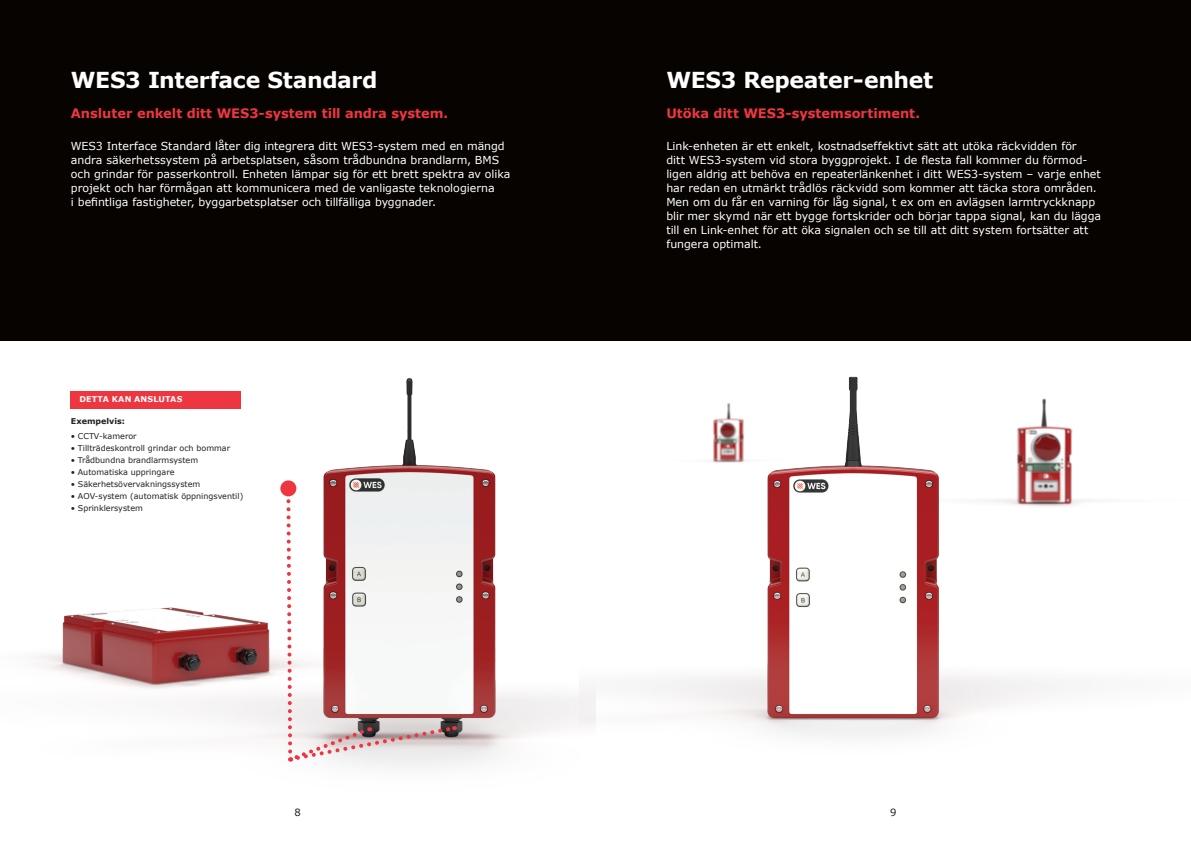
<style>
.page{position:relative;width:1191px;height:842px;background:#fff}
.page>*{position:absolute;margin:0;border:0;box-sizing:border-box;transform-origin:0 0}
.t1{font:700 22px "Verdana";letter-spacing:-.015em;color:#fff}
.t2{font:700 13px "Verdana";color:#ee3640}
.t3{font:11px/14px "Verdana";color:#fff}
.t4{font:10px "Verdana";color:#231f20}
.t5{font:8px "Verdana";color:#231f20}
.t6{font:700 8px "Verdana";letter-spacing:.02em;color:#fff}
.t7{font:700 8px "Verdana";color:#231f20}
</style>
<div class="page">
<img style="left:595px;top:340px;width:596px;height:397px">
<img style="left:0;top:340px;width:595px;height:427px">
<div style="left:0;top:0;width:1191px;height:340px;background:#070301"></div>
<svg style="left:280px;top:480px;width:16px;height:16px"></svg>
<svg style="left:284px;top:486px;width:171px;height:277px"></svg>
<div style="left:71px;top:391px;width:170px;height:17px;background:#ee3640"></div>
<h1 class="t1" style="left:71px;top:65px;width:308px">WES3 Interface Standard</h1>
<p class="t2" style="left:71px;top:104px;width:379px">Ansluter enkelt ditt WES3-system till andra system.</p>
<p class="t3" style="left:71px;top:139px;width:441px">WES3 Interface Standard låter dig integrera ditt WES3-system med en mängd andra säkerhetssystem på arbetsplatsen, såsom trådbundna brandlarm, BMS och grindar för passerkontroll. Enheten lämpar sig för ett brett spektra av olika projekt och har förmågan att kommunicera med de vanligaste teknologierna<br>i befintliga fastigheter, byggarbetsplatser och tillfälliga byggnader.</p>
<p class="t6" style="left:79px;top:394px;width:104px">DETTA KAN ANSLUTAS</p>
<p class="t7" style="left:71px;top:415px;width:56px">Exempelvis:</p>
<p class="t5" style="left:71px;top:431px;width:67px">• CCTV-kameror</p>
<p class="t5" style="left:71px;top:443px;width:161px">• Tillträdeskontroll grindar och bommar</p>
<p class="t5" style="left:71px;top:455px;width:129px">• Trådbundna brandlarmsystem</p>
<p class="t5" style="left:71px;top:467px;width:105px">• Automatiska uppringare</p>
<p class="t5" style="left:71px;top:479px;width:131px">• Säkerhetsövervakningssystem</p>
<p class="t5" style="left:71px;top:491px;width:174px">• AOV-system (automatisk öppningsventil)</p>
<p class="t5" style="left:71px;top:503px;width:74px">• Sprinklersystem</p>
<h1 class="t1" style="left:666px;top:65px;width:268px">WES3 Repeater-enhet</h1>
<p class="t2" style="left:666px;top:104px;width:255px">Utöka ditt WES3-systemsortiment.</p>
<p class="t3" style="left:666px;top:139px;width:436px">Link-enheten är ett enkelt, kostnadseffektivt sätt att utöka räckvidden för<br>ditt WES3-system vid stora byggprojekt. I de flesta fall kommer du förmod&shy;ligen aldrig att behöva en repeaterlänkenhet i ditt WES3-system – varje enhet har redan en utmärkt trådlös räckvidd som kommer att täcka stora områden.<br>Men om du får en varning för låg signal, t ex om en avlägsen larmtryckknapp blir mer skymd när ett bygge fortskrider och börjar tappa signal, kan du lägga till en Link-enhet för att öka signalen och se till att ditt system fortsätter att fungera optimalt.</p>
<p class="t4" style="left:294px;top:806px;width:8px">8</p>
<p class="t4" style="left:890px;top:806px;width:8px">9</p>
</div>
